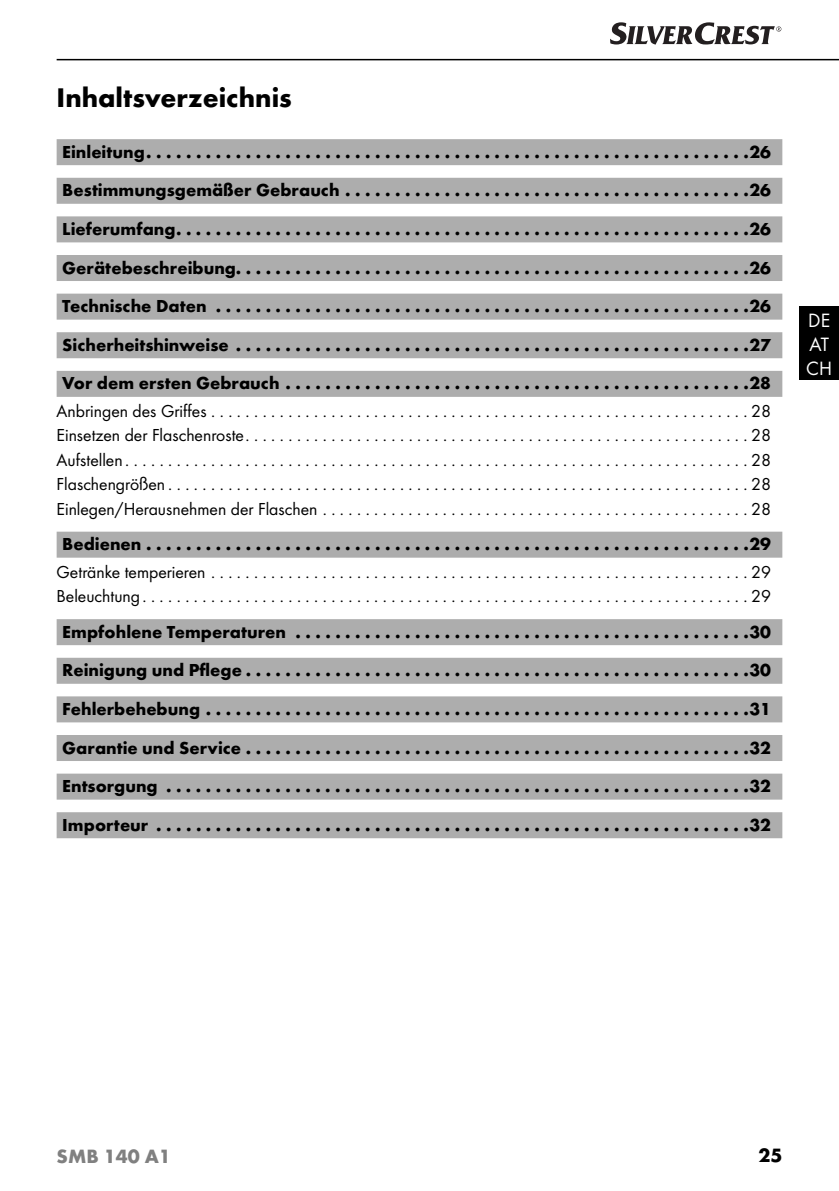
<style>
.page{position:relative;width:839px;height:1191px;background:#fff}
.page>*{position:absolute;margin:0;border:0;box-sizing:border-box;transform-origin:0 0}
.t1{font:700 28px "Futura";color:#000}
.t2{font:700 20px "Futura";color:#808080}
.t3{font:20px/24px "Futura Boo";color:#fff}
.t4{font:700 20px "Futura";color:#000}
.t5{font:700 18px/38.6px "Futura";color:#000;text-align:justify}
.t6{font:18px/24.4px "Futura Boo";color:#000;text-align:justify}
</style>
<div class="page">
<hr style="left:57px;top:59px;width:782px;height:1px;background:#000">
<div style="left:799px;top:306px;width:40px;height:74px;background:#000"></div>
<svg style="left:610px;top:22px;width:171px;height:23px"></svg>
<div style="left:57px;top:139px;width:725px;height:26px;background:#adadad"></div>
<div style="left:57px;top:178px;width:725px;height:26px;background:#adadad"></div>
<div style="left:57px;top:216px;width:725px;height:26px;background:#adadad"></div>
<div style="left:57px;top:255px;width:725px;height:26px;background:#adadad"></div>
<div style="left:57px;top:294px;width:725px;height:26px;background:#adadad"></div>
<div style="left:57px;top:332px;width:725px;height:26px;background:#adadad"></div>
<div style="left:57px;top:371px;width:725px;height:26px;background:#adadad"></div>
<div style="left:57px;top:532px;width:725px;height:26px;background:#adadad"></div>
<div style="left:57px;top:619px;width:725px;height:26px;background:#adadad"></div>
<div style="left:57px;top:658px;width:725px;height:26px;background:#adadad"></div>
<div style="left:57px;top:696px;width:725px;height:26px;background:#adadad"></div>
<div style="left:57px;top:735px;width:725px;height:26px;background:#adadad"></div>
<div style="left:57px;top:773px;width:725px;height:26px;background:#adadad"></div>
<div style="left:57px;top:812px;width:725px;height:26px;background:#adadad"></div>
<h1 class="t1" style="left:57px;top:87px;width:237px">Inhaltsverzeichnis</h1>
<p class="t5" style="left:62px;top:134px;width:710px">Einleitung . . . . . . . . . . . . . . . . . . . . . . . . . . . . . . . . . . . . . . . . . . . . . . . . . . . . . . . . . . . . .26<br>Bestimmungsgemäßer Gebrauch . . . . . . . . . . . . . . . . . . . . . . . . . . . . . . . . . . . . . . . . .26<br>Lieferumfang . . . . . . . . . . . . . . . . . . . . . . . . . . . . . . . . . . . . . . . . . . . . . . . . . . . . . . . . . .26<br>Gerätebeschreibung. . . . . . . . . . . . . . . . . . . . . . . . . . . . . . . . . . . . . . . . . . . . . . . . . . . .26<br>Technische Daten . . . . . . . . . . . . . . . . . . . . . . . . . . . . . . . . . . . . . . . . . . . . . . . . . . . . . .26<br>Sicherheitshinweise . . . . . . . . . . . . . . . . . . . . . . . . . . . . . . . . . . . . . . . . . . . . . . . . . . . .27<br>Vor dem ersten Gebrauch . . . . . . . . . . . . . . . . . . . . . . . . . . . . . . . . . . . . . . . . . . . . . . .28</p>
<p class="t6" style="left:57px;top:399px;width:716px">Anbringen des Griffes . . . . . . . . . . . . . . . . . . . . . . . . . . . . . . . . . . . . . . . . . . . . . . . . . . . . . . . . . . . . . . . 28<br>Einsetzen der Flaschenroste . . . . . . . . . . . . . . . . . . . . . . . . . . . . . . . . . . . . . . . . . . . . . . . . . . . . . . . . . . . 28<br>Aufstellen . . . . . . . . . . . . . . . . . . . . . . . . . . . . . . . . . . . . . . . . . . . . . . . . . . . . . . . . . . . . . . . . . . . . . . . . . 28<br>Flaschengrößen . . . . . . . . . . . . . . . . . . . . . . . . . . . . . . . . . . . . . . . . . . . . . . . . . . . . . . . . . . . . . . . . . . . . 28<br>Einlegen/Herausnehmen der Flaschen . . . . . . . . . . . . . . . . . . . . . . . . . . . . . . . . . . . . . . . . . . . . . . . . . . 28</p>
<p class="t5" style="left:62px;top:526px;width:710px">Bedienen . . . . . . . . . . . . . . . . . . . . . . . . . . . . . . . . . . . . . . . . . . . . . . . . . . . . . . . . . . . . .29</p>
<p class="t6" style="left:57px;top:560px;width:716px">Getränke temperieren . . . . . . . . . . . . . . . . . . . . . . . . . . . . . . . . . . . . . . . . . . . . . . . . . . . . . . . . . . . . . . . 29<br>Beleuchtung . . . . . . . . . . . . . . . . . . . . . . . . . . . . . . . . . . . . . . . . . . . . . . . . . . . . . . . . . . . . . . . . . . . . . . . 29</p>
<p class="t5" style="left:62px;top:614px;width:710px">Empfohlene Temperaturen . . . . . . . . . . . . . . . . . . . . . . . . . . . . . . . . . . . . . . . . . . . . . .30<br>Reinigung und Pflege . . . . . . . . . . . . . . . . . . . . . . . . . . . . . . . . . . . . . . . . . . . . . . . . . . .30<br>Fehlerbehebung . . . . . . . . . . . . . . . . . . . . . . . . . . . . . . . . . . . . . . . . . . . . . . . . . . . . . . .31<br>Garantie und Service . . . . . . . . . . . . . . . . . . . . . . . . . . . . . . . . . . . . . . . . . . . . . . . . . . .32<br>Entsorgung . . . . . . . . . . . . . . . . . . . . . . . . . . . . . . . . . . . . . . . . . . . . . . . . . . . . . . . . . . .32<br>Importeur . . . . . . . . . . . . . . . . . . . . . . . . . . . . . . . . . . . . . . . . . . . . . . . . . . . . . . . . . . . .32</p>
<p class="t3" style="left:806px;top:309px;width:27px">DE<br>AT<br>CH</p>
<p class="t2" style="left:57px;top:1148px;width:116px">SMB 140 A1</p>
<p class="t4" style="left:759px;top:1148px;width:25px">25</p>
</div>
